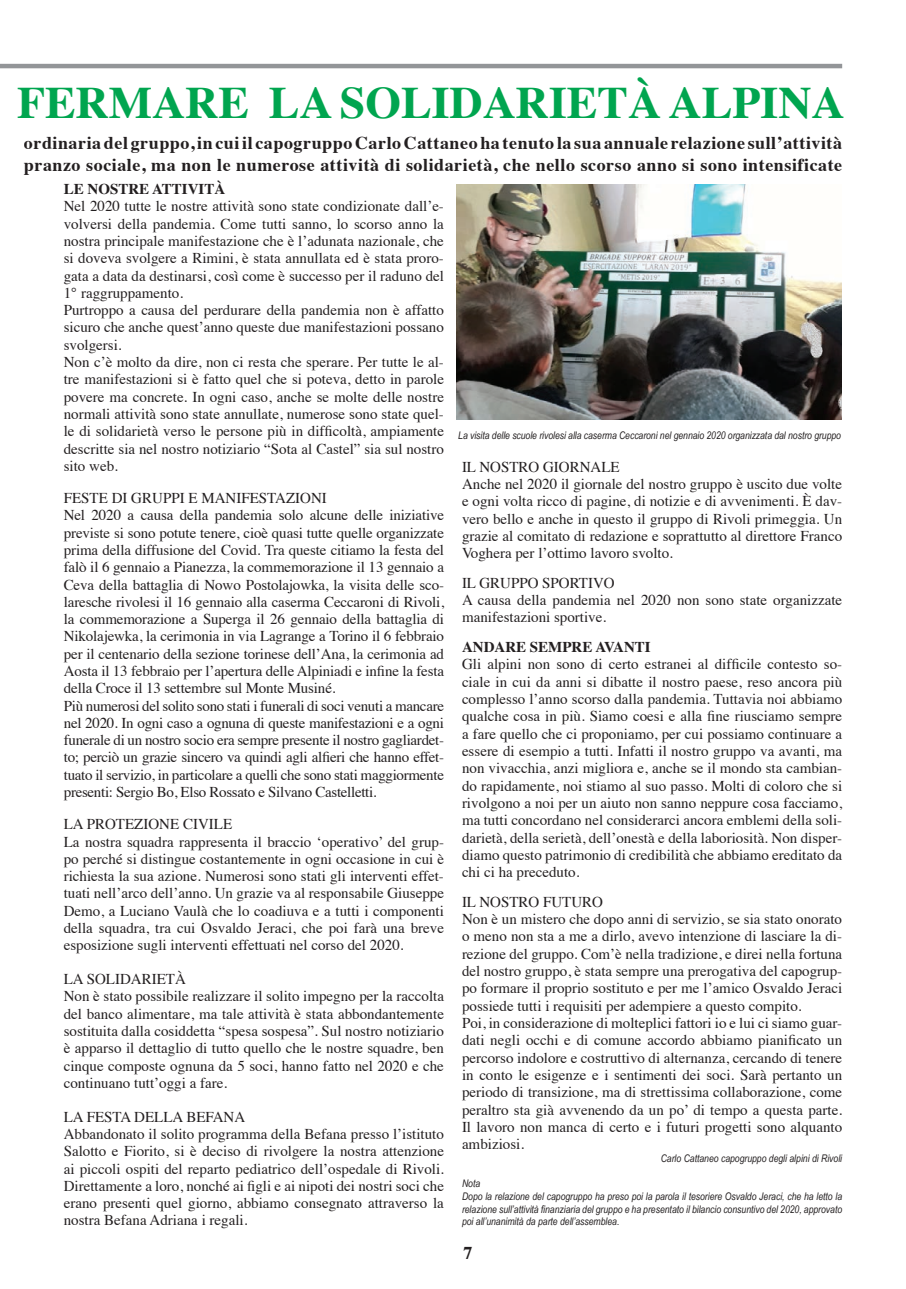
<style>
.page{position:relative;width:906px;height:1289px;background:#fff}
.page>*{position:absolute;margin:0;border:0;box-sizing:border-box;transform-origin:0 0}
.t1{font:700 45px "Times";color:#00a54f}
.t2{font:700 18px "Times";letter-spacing:.03em;color:#231f20}
.t3{font:15px/17.2px "Times";color:#231f20}
.t4{font:700 15px "Times";color:#231f20}
.t5{font:italic 10.5px/12.6px "Arial Narrow";color:#231f20}
</style>
<div class="page">
<img style="left:457px;top:184px;width:384px;height:236px">
<hr style="left:0;top:64px;width:842px;height:4px;background:#939598">
<h1 class="t1" style="left:17px;top:59px;width:353px">FERMARE la solidariet</h1>
<h1 class="t1" style="left:628px;top:59px;width:71px">à alpina</h1>
<p class="t2" style="left:24px;top:125px;width:819px">ordinaria del gruppo, in cui il capogruppo Carlo Cattaneo ha tenuto la sua annuale relazione sull’attività</p>
<p class="t4" style="left:64px;top:175px;width:162px">LE NOSTRE ATTIVITÀ</p>
<p class="t3" style="left:64px;top:196px;width:382px">Nel 2020 tutte le nostre attività sono state condizionate dall’e&shy;volversi della pandemia. Come tutti sanno, lo scorso anno la nostra principale manifestazione che è l’adunata nazionale, che si doveva svolgere a Rimini, è stata annullata ed è stata proro&shy;gata a data da destinarsi, così come è successo per il raduno del 1° raggruppamento.<br>Purtroppo a causa del perdurare della pandemia non è affatto sicuro che anche quest’anno queste due manifestazioni possano svolgersi.<br>Non c’è molto da dire, non ci resta che sperare. Per tutte le al&shy;tre manifestazioni si è fatto quel che si poteva, detto in parole povere ma concrete. In ogni caso, anche se molte delle nostre normali attività sono state annullate, numerose sono state quel&shy;le di solidarietà verso le persone più in difficoltà, ampiamente descritte sia nel nostro notiziario “Sota al Castel” sia sul nostro sito web.</p>
<p class="t3" style="left:64px;top:488px;width:382px">FESTE DI GRUPPI E MANIFESTAZIONI<br>Nel 2020 a causa della pandemia solo alcune delle iniziative previste si sono potute tenere, cioè quasi tutte quelle organizzate prima della diffusione del Covid. Tra queste citiamo la festa del falò il 6 gennaio a Pianezza, la commemorazione il 13 gennaio a Ceva della battaglia di Nowo Postolajowka, la visita delle sco&shy;laresche rivolesi il 16 gennaio alla caserma Ceccaroni di Rivoli, la commemorazione a Superga il 26 gennaio della battaglia di Nikolajewka, la cerimonia in via Lagrange a Torino il 6 febbraio per il centenario della sezione torinese dell’Ana, la cerimonia ad Aosta il 13 febbraio per l’apertura delle Alpiniadi e infine la festa della Croce il 13 settembre sul Monte Musiné.<br>Più numerosi del solito sono stati i funerali di soci venuti a mancare nel 2020. In ogni caso a ognuna di queste manifestazioni e a ogni funerale di un nostro socio era sempre presente il nostro gagliardet&shy;to; perciò un grazie sincero va quindi agli alfieri che hanno effet&shy;tuato il servizio, in particolare a quelli che sono stati maggiormente presenti: Sergio Bo, Elso Rossato e Silvano Castelletti.</p>
<p class="t3" style="left:64px;top:814px;width:382px">LA PROTEZIONE CIVILE<br>La nostra squadra rappresenta il braccio ‘operativo’ del grup&shy;po perché si distingue costantemente in ogni occasione in cui è richiesta la sua azione. Numerosi sono stati gli interventi effet&shy;tuati nell’arco dell’anno. Un grazie va al responsabile Giuseppe Demo, a Luciano Vaulà che lo coadiuva e a tutti i componenti della squadra, tra cui Osvaldo Jeraci, che poi farà una breve esposizione sugli interventi effettuati nel corso del 2020.</p>
<p class="t3" style="left:64px;top:969px;width:382px">LA SOLIDARIETÀ<br>Non è stato possibile realizzare il solito impegno per la raccolta del banco alimentare, ma tale attività è stata abbondantemente sostituita dalla cosiddetta “spesa sospesa”. Sul nostro notiziario è apparso il dettaglio di tutto quello che le nostre squadre, ben cinque composte ognuna da 5 soci, hanno fatto nel 2020 e che continuano tutt’oggi a fare.</p>
<p class="t3" style="left:64px;top:1106px;width:382px">LA FESTA DELLA BEFANA<br>Abbandonato il solito programma della Befana presso l’istituto Salotto e Fiorito, si è deciso di rivolgere la nostra attenzione ai piccoli ospiti del reparto pediatrico dell’ospedale di Rivoli.<br>Direttamente a loro, nonché ai figli e ai nipoti dei nostri soci che erano presenti quel giorno, abbiamo consegnato attraverso la nostra Befana Adriana i regali.</p>
<p class="t2" style="left:24px;top:148px;width:820px">pranzo sociale, ma non le numerose attività di solidarietà, che nello scorso anno si sono intensificate</p>
<p class="t5" style="left:458px;top:428px;width:384px">La visita delle scuole rivolesi alla caserma Ceccaroni nel gennaio 2020 organizzata dal nostro gruppo</p>
<p class="t3" style="left:462px;top:456px;width:382px">IL NOSTRO GIORNALE<br>Anche nel 2020 il giornale del nostro gruppo è uscito due volte e ogni volta ricco di pagine, di notizie e di avvenimenti. È dav&shy;vero bello e anche in questo il gruppo di Rivoli primeggia. Un grazie al comitato di redazione e soprattutto al direttore Franco Voghera per l’ottimo lavoro svolto.</p>
<p class="t3" style="left:462px;top:572px;width:382px">IL GRUPPO SPORTIVO<br>A causa della pandemia nel 2020 non sono state organizzate manifestazioni sportive.</p>
<p class="t4" style="left:462px;top:632px;width:190px">ANDARE SEMPRE AVANTI</p>
<p class="t3" style="left:462px;top:654px;width:382px;text-align:justify">Gli alpini non sono di certo estranei al difficile contesto so&shy;ciale in cui da anni si dibatte il nostro paese, reso ancora più complesso l’anno scorso dalla pandemia. Tuttavia noi abbiamo qualche cosa in più. Siamo coesi e alla fine riusciamo sempre a fare quello che ci proponiamo, per cui possiamo continuare a essere di esempio a tutti. Infatti il nostro gruppo va avanti, ma non vivacchia, anzi migliora e, anche se il mondo sta cambian&shy;do rapidamente, noi stiamo al suo passo. Molti di coloro che si rivolgono a noi per un aiuto non sanno neppure cosa facciamo, ma tutti concordano nel considerarci ancora emblemi della soli&shy;darietà, della serietà, dell’onestà e della laboriosità. Non disper&shy;diamo questo patrimonio di credibilità che abbiamo ereditato da chi ci ha preceduto.</p>
<p class="t3" style="left:462px;top:891px;width:382px">IL NOSTRO FUTURO<br>Non è un mistero che dopo anni di servizio, se sia stato onorato o meno non sta a me a dirlo, avevo intenzione di lasciare la di&shy;rezione del gruppo. Com’è nella tradizione, e direi nella fortuna del nostro gruppo, è stata sempre una prerogativa del capogrup&shy;po formare il proprio sostituto e per me l’amico Osvaldo Jeraci possiede tutti i requisiti per adempiere a questo compito.<br>Poi, in considerazione di molteplici fattori io e lui ci siamo guar&shy;dati negli occhi e di comune accordo abbiamo pianificato un percorso indolore e costruttivo di alternanza, cercando di tenere in conto le esigenze e i sentimenti dei soci. Sarà pertanto un periodo di transizione, ma di strettissima collaborazione, come peraltro sta già avvenendo da un po’ di tempo a questa parte.<br>Il lavoro non manca di certo e i futuri progetti sono alquanto ambiziosi.</p>
<p class="t5" style="left:660px;top:1151px;width:183px">Carlo Cattaneo capogruppo degli alpini di Rivoli</p>
<p class="t5" style="left:462px;top:1176px;width:382px">Nota<br>Dopo la relazione del capogruppo ha preso poi la parola il tesoriere Osvaldo Jeraci, che ha letto la relazione sull’attività finanziaria del gruppo e ha presentato il bilancio consuntivo del 2020, approvato poi all’unanimità da parte dell’assemblea.</p>
<p class="t2" style="left:463px;top:1235px;width:10px">7</p>
</div>
